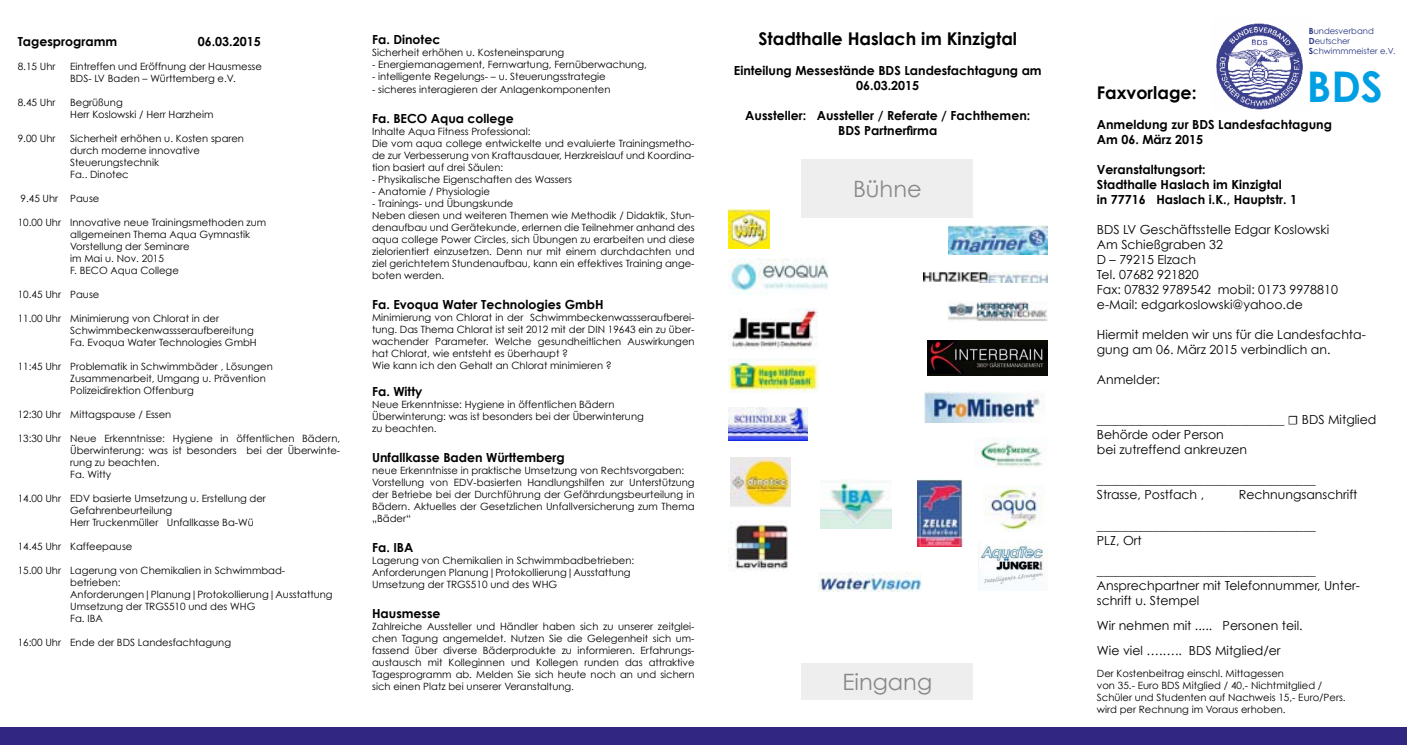
<style>
.page{position:relative;width:1407px;height:745px;background:#fff}
.page>*{position:absolute;margin:0;border:0;box-sizing:border-box;transform-origin:0 0}
.t1{font:700 42.25px "Century Gothic";color:#009fe3}
.t2{font:22.5px "Century Gothic";color:#878787}
.t3{font:22.5px "Century Gothic";color:#8a8989}
.t4{font:700 17.5px "Century Gothic";color:#000}
.t5{font:12.5px/15px "Century Gothic";color:#000}
.t6{font:700 12.5px/15px "Century Gothic";color:#000}
.t7{font:10px/12px "Century Gothic";color:#000}
.t8{font:8.5px/10.1px "Century Gothic";color:#283583}
.s1{font-weight:700}
.s2{font-family:"Minion Pro"}
</style>
<div class="page">
<img style="left:1216px;top:23px;width:87px;height:86px">
<img style="left:731px;top:457px;width:60px;height:50px">
<img style="left:728px;top:209px;width:41px;height:39px">
<img style="left:730px;top:259px;width:99px;height:35px">
<img style="left:732px;top:308px;width:85px;height:41px">
<img style="left:728px;top:358px;width:90px;height:34px">
<img style="left:728px;top:407px;width:79px;height:33px">
<img style="left:728px;top:520px;width:60px;height:51px">
<img style="left:819px;top:572px;width:102px;height:19px">
<img style="left:820px;top:479px;width:72px;height:49px">
<img style="left:917px;top:479px;width:45px;height:66px">
<img style="left:948px;top:225px;width:99px;height:29px">
<img style="left:923px;top:271px;width:124px;height:11px">
<img style="left:975px;top:437px;width:70px;height:30px">
<img style="left:947px;top:301px;width:100px;height:20px">
<img style="left:983px;top:485px;width:61px;height:46px">
<img style="left:927px;top:340px;width:120px;height:35px">
<div style="left:801px;top:663px;width:172px;height:36px;background:#eee"></div>
<div style="left:801px;top:159px;width:172px;height:59px;background:#eee"></div>
<div style="left:0;top:727px;width:1407px;height:17px;background:#312783"></div>
<img style="left:925px;top:391px;width:120px;height:31px">
<img style="left:978px;top:545px;width:67px;height:45px">
<p class="t6" style="left:18px;top:33px;width:101px">Tagesprogramm</p>
<p class="t6" style="left:198px;top:33px;width:65px">06.03.2015</p>
<p class="t7" style="left:18px;top:60px;width:39px">8.15 Uhr</p>
<p class="t7" style="left:70px;top:60px;width:193px">Eintreffen und Eröffnung der Hausmesse<br>BDS- LV Baden – Württemberg e.V.</p>
<p class="t7" style="left:18px;top:96px;width:39px">8.45 Uhr</p>
<p class="t7" style="left:70px;top:96px;width:145px">Begrüßung<br>Herr Koslowski / Herr Harzheim</p>
<p class="t7" style="left:18px;top:132px;width:39px">9.00 Uhr</p>
<p class="t7" style="left:70px;top:132px;width:175px">Sicherheit erhöhen u. Kosten sparen durch moderne innovative<br>Steuerungstechnik<br>Fa.. Dinotec</p>
<p class="t7" style="left:20px;top:192px;width:80px">9.45 Uhr Pause</p>
<p class="t7" style="left:70px;top:216px;width:197px;text-indent:-52px">10.00 Uhr Innovative neue Trainingsmethoden zum allgemeinen Thema Aqua Gymnastik<br>Vorstellung der Seminare<br>im Mai u. Nov. 2015<br>F. BECO Aqua College</p>
<p class="t7" style="left:18px;top:288px;width:83px">10.45 Uhr Pause</p>
<p class="t7" style="left:70px;top:312px;width:188px;text-indent:-52px">11.00 Uhr Minimierung von Chlorat in der<br>Schwimmbeckenwassseraufbereitung<br>Fa. Evoqua Water Technologies GmbH</p>
<p class="t7" style="left:70px;top:360px;width:204px;text-indent:-52px">11:45 Uhr Problematik in Schwimmbäder , Lösungen<br>Zusammenarbeit, Umgang u. Prävention<br>Polizeidirektion Offenburg</p>
<p class="t7" style="left:18px;top:408px;width:155px">12:30 Uhr Mittagspause / Essen</p>
<p class="t7" style="left:70px;top:432px;width:271px;text-indent:-52px">13:30 Uhr Neue Erkenntnisse: Hygiene in öffentlichen Bädern, Überwinterung: was ist besonders bei der Überwinte&shy;rung zu beachten.<br>Fa. Witty</p>
<p class="t7" style="left:70px;top:492px;width:197px;text-indent:-52px">14.00 Uhr EDV basierte Umsetzung u. Erstellung der<br>Gefahrenbeurteilung<br>Herr Truckenmüller Unfallkasse Ba-Wü</p>
<p class="t7" style="left:18px;top:540px;width:116px">14.45 Uhr Kaffeepause</p>
<p class="t7" style="left:70px;top:564px;width:264px;text-indent:-52px">15.00 Uhr Lagerung von Chemikalien in Schwimmbad&shy;betrieben:<br>Anforderungen|Planung|Protokollierung|Ausstattung<br>Umsetzung der TRGS510 und des WHG<br>Fa. IBA</p>
<p class="t7" style="left:18px;top:636px;width:215px">16:00 Uhr Ende der BDS Landesfachtagung</p>
<p class="t6" style="left:372px;top:32px;width:70px">Fa. Dinotec</p>
<p class="t7" style="left:372px;top:47px;width:194px">Sicherheit erhöhen u. Kosteneinsparung</p>
<p class="t7" style="left:372px;top:59px;width:276px">- Energiemanagement, Fernwartung, Fernüberwachung,</p>
<p class="t7" style="left:372px;top:71px;width:235px">- intelligente Regelungs- – u. Steuerungsstrategie</p>
<p class="t7" style="left:372px;top:83px;width:240px">- sicheres interagieren der Anlagenkomponenten</p>
<p class="t6" style="left:372px;top:110px;width:143px">Fa. BECO Aqua college</p>
<p class="t7" style="left:372px;top:125px;width:324px">Inhalte Aqua Fitness Professional:<br>Die vom aqua college entwickelte und evaluierte Trainingsmetho&shy;de zur Verbesserung von Kraftausdauer, Herzkreislauf und Koordina&shy;tion basiert auf drei Säulen:</p>
<p class="t7" style="left:372px;top:173px;width:201px">- Physikalische Eigenschaften des Wassers</p>
<p class="t7" style="left:372px;top:185px;width:119px">- Anatomie / Physiologie</p>
<p class="t7" style="left:372px;top:197px;width:324px">- Trainings- und Übungskunde<br>Neben diesen und weiteren Themen wie Methodik / Didaktik, Stun&shy;denaufbau und Gerätekunde, erlernen die Teilnehmer anhand des aqua college Power Circles, sich Übungen zu erarbeiten und diese zielorientiert einzusetzen. Denn nur mit einem durchdachten und ziel gerichtetem Stundenaufbau, kann ein effektives Training ange&shy;boten werden.</p>
<p class="t6" style="left:372px;top:296px;width:233px">Fa. Evoqua Water Technologies GmbH</p>
<p class="t7" style="left:372px;top:311px;width:324px">Minimierung von Chlorat in der Schwimmbeckenwassseraufberei&shy;tung. Das Thema Chlorat ist seit 2012 mit der DIN 19643 ein zu über&shy;wachender Parameter. Welche gesundheitlichen Auswirkungen hat Chlorat, wie entsteht es überhaupt ?<br>Wie kann ich den Gehalt an Chlorat minimieren ?</p>
<p class="t6" style="left:372px;top:383px;width:52px">Fa. Witty</p>
<p class="t7" style="left:372px;top:398px;width:273px">Neue Erkenntnisse: Hygiene in öffentlichen Bädern<br>Überwinterung: was ist besonders bei der Überwinterung zu beachten.</p>
<p class="t6" style="left:372px;top:449px;width:194px">Unfallkasse Baden Württemberg</p>
<p class="t7" style="left:372px;top:464px;width:324px">neue Erkenntnisse in praktische Umsetzung von Rechtsvorgaben:<br>Vorstellung von EDV-basierten Handlungshilfen zur Unterstützung der Betriebe bei der Durchführung der Gefährdungsbeurteilung in Bädern. Aktuelles der Gesetzlichen Unfallversicherung zum Thema „Bäder“</p>
<p class="t6" style="left:372px;top:539px;width:43px">Fa. IBA</p>
<p class="t7" style="left:372px;top:554px;width:264px">Lagerung von Chemikalien in Schwimmbadbetrieben:<br>Anforderungen Planung|Protokollierung|Ausstattung<br>Umsetzung der TRGS510 und des WHG</p>
<p class="t6" style="left:372px;top:605px;width:70px">Hausmesse</p>
<p class="t7" style="left:372px;top:620px;width:324px;text-align:justify">Zahlreiche Aussteller und Händler haben sich zu unserer zeitglei&shy;chen Tagung angemeldet. Nutzen Sie die Gelegenheit sich um&shy;fassend über diverse Bäderprodukte zu informieren. Erfahrungs&shy;austausch mit Kolleginnen und Kollegen runden das attraktive Tagesprogramm ab. Melden Sie sich heute noch an und sichern sich einen Platz bei unserer Veranstaltung.</p>
<h3 class="t4" style="left:758px;top:28px;width:260px">Stadthalle Haslach im Kinzigtal</h3>
<p class="t6" style="left:734px;top:63px;width:309px;text-align:center">Einteilung Messestände BDS Landesfachtagung am<br>06.03.2015</p>
<p class="t6" style="left:745px;top:108px;width:286px;text-align:center">Aussteller: Aussteller / Referate / Fachthemen:<br>BDS Partnerfirma</p>
<h2 class="t3" style="left:853px;top:175px;width:70px">Bühne</h2>
<h2 class="t2" style="left:842px;top:667px;width:91px">Eingang</h2>
<p class="t8" style="left:1309px;top:25px;width:88px"><span class="s1">B</span>undesverband<br><span class="s1">D</span>eutscher<br><span class="s1">S</span>chwimmmeister e.V.</p>
<h1 class="t1" style="left:1307px;top:60px;width:78px">BDS</h1>
<p class="t6" style="left:1097px;top:117px;width:237px">Anmeldung zur BDS Landesfachtagung<br>Am 06. März 2015</p>
<p class="t6" style="left:1097px;top:162px;width:202px">Veranstaltungsort:<br>Stadthalle Haslach im Kinzigtal<br>in 77716 Haslach i.K., Hauptstr. 1</p>
<p class="t5" style="left:1097px;top:222px;width:243px">BDS LV Geschäftsstelle Edgar Koslowski<br>Am Schießgraben 32<br>D – 79215 Elzach<br>Tel. 07682 921820<br>Fax: 07832 9789542 mobil: 0173 9978810 e-Mail: edgarkoslowski@yahoo.de</p>
<p class="t5" style="left:1097px;top:327px;width:270px">Hiermit melden wir uns für die Landesfachta&shy;gung am 06. März 2015 verbindlich an.</p>
<p class="t5" style="left:1097px;top:372px;width:65px">Anmelder:</p>
<p class="t5" style="left:1097px;top:412px;width:281px">______________________________ <span class="s2">☐</span> BDS Mitglied<br>Behörde oder Person<br>bei zutreffend ankreuzen</p>
<p class="t5" style="left:1097px;top:472px;width:220px">___________________________________<br>Strasse, Postfach ,</p>
<h3 class="t4" style="left:1097px;top:82px;width:101px">Faxvorlage:</h3>
<p class="t5" style="left:1239px;top:487px;width:120px">Rechnungsanschrift</p>
<p class="t5" style="left:1097px;top:532px;width:46px">PLZ, Ort</p>
<p class="t5" style="left:1097px;top:577px;width:265px">Ansprechpartner mit Telefonnummer, Unter&shy;schrift u. Stempel</p>
<p class="t5" style="left:1097px;top:612px;width:207px;line-height:25px">Wir nehmen mit ..... Personen teil.<br>Wie viel ….….. BDS Mitglied/er</p>
<p class="t7" style="left:1097px;top:666px;width:250px">Der Kostenbeitrag einschl. Mittagessen<br>von 35.- Euro BDS Mitglied / 40,- Nichtmitglied / Schüler und Studenten auf Nachweis 15,- Euro/Pers. wird per Rechnung im Voraus erhoben.</p>
</div>
